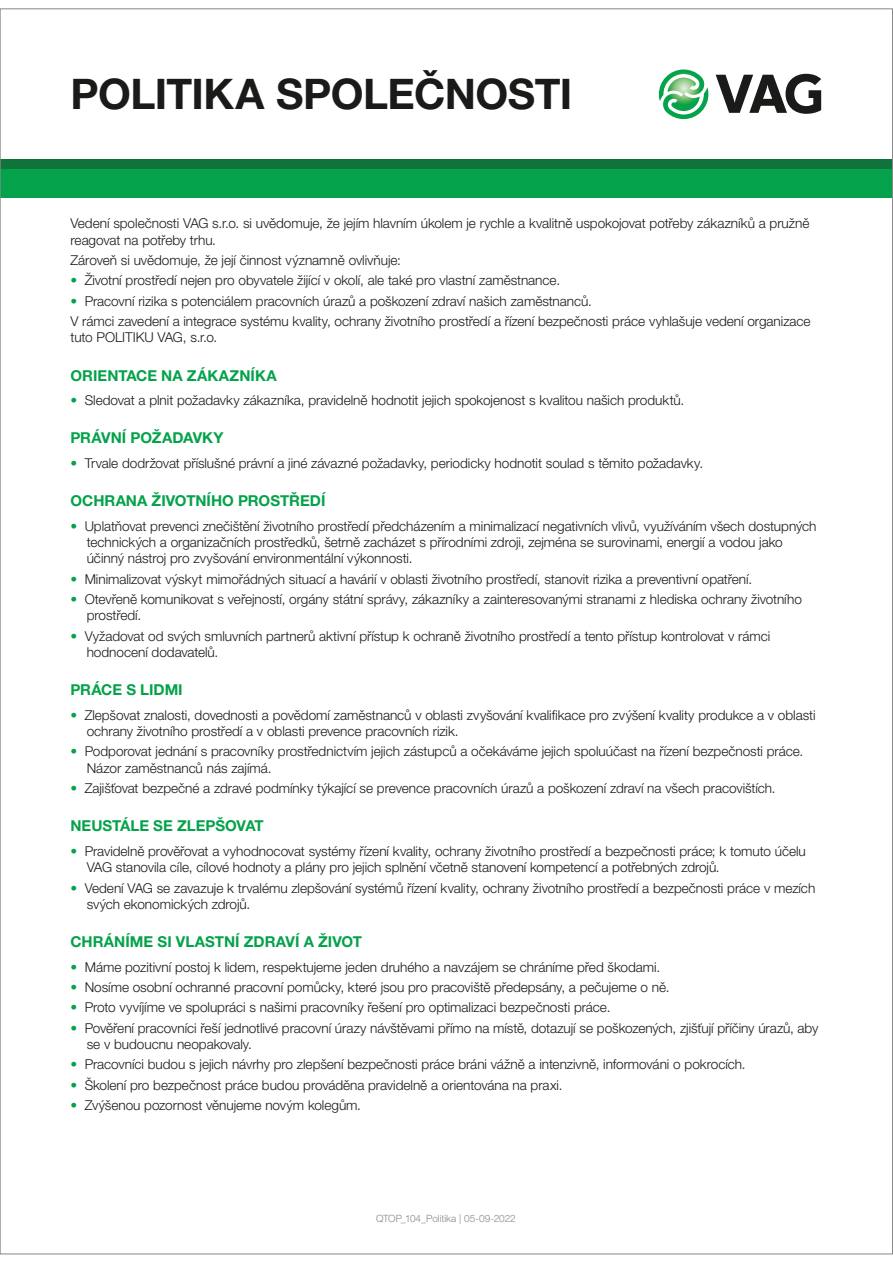
<style>
.page{position:relative;width:893px;height:1263px;background:#fff}
.page>*{position:absolute;margin:0;border:0;box-sizing:border-box;transform-origin:0 0}
.t1{font:700 42.15px "Helvetica Neue LTW1 G";letter-spacing:-.01em;color:#1a1a19}
.t2{font:700 15px "Helvetica Neue LTW1 G";color:#04a24a}
.t3{font:300 13.65px/16.4px "Helvetica Neue LTW1 G";letter-spacing:-.005em;color:#1a1a19}
.t4{font:300 10.05px "Helvetica Neue LTW1 G";color:#888787}
.s1{color:#04a24a}
</style>
<div class="page">
<svg style="left:716px;top:74px;width:105px;height:40px"></svg>
<svg style="left:659px;top:70px;width:50px;height:49px"></svg>
<div style="left:0;top:160px;width:893px;height:9px;background:#10733b"></div>
<div style="left:0;top:169px;width:893px;height:29px;background:#04a24a"></div>
<h1 class="t1" style="left:70px;top:70px;width:503px">POLITIKA SPOLEČNOSTI</h1>
<p class="t3" style="left:70px;top:216px;width:740px">Vedení společnosti VAG s.r.o. si uvědomuje, že jejím hlavním úkolem je rychle a kvalitně uspokojovat potřeby zákazníků a pružně reagovat na potřeby trhu.</p>
<p class="t3" style="left:70px;top:253px;width:332px">Zároveň si uvědomuje, že její činnost významně ovlivňuje:</p>
<p class="t3" style="left:70px;top:273px;width:491px"><span class="s1">•</span> Životní prostředí nejen pro obyvatele žijící v okolí, ale také pro vlastní zaměstnance.</p>
<p class="t3" style="left:70px;top:292px;width:741px;line-height:20.4px"><span class="s1">•</span> Pracovní rizika s potenciálem pracovních úrazů a poškození zdraví našich zaměstnanců.<br>V rámci zavedení a integrace systému kvality, ochrany životního prostředí a řízení bezpečnosti práce vyhlašuje vedení organizace</p>
<p class="t3" style="left:70px;top:330px;width:148px">tuto POLITIKU VAG, s.r.o.</p>
<p class="t2" style="left:70px;top:367px;width:208px">ORIENTACE NA ZÁKAZNÍKA</p>
<p class="t3" style="left:70px;top:393px;width:615px"><span class="s1">•</span> Sledovat a plnit požadavky zákazníka, pravidelně hodnotit jejich spokojenost s kvalitou našich produktů.</p>
<p class="t2" style="left:70px;top:429px;width:155px">PRÁVNÍ POŽADAVKY</p>
<p class="t3" style="left:70px;top:456px;width:634px"><span class="s1">•</span> Trvale dodržovat příslušné právní a jiné závazné požadavky, periodicky hodnotit soulad s těmito požadavky.</p>
<p class="t2" style="left:70px;top:492px;width:256px">OCHRANA ŽIVOTNÍHO PROSTŘEDÍ</p>
<p class="t3" style="left:87px;top:519px;width:731px;text-indent:-16px"><span class="s1">•</span> Uplatňovat prevenci znečištění životního prostředí předcházením a minimalizací negativních vlivů, využíváním všech dostupných technických a organizačních prostředků, šetrně zacházet s přírodními zdroji, zejména se surovinami, energií a vodou jako účinný nástroj pro zvyšování environmentální výkonnosti.</p>
<p class="t3" style="left:70px;top:572px;width:683px"><span class="s1">•</span> Minimalizovat výskyt mimořádných situací a havárií v oblasti životního prostředí, stanovit rizika a preventivní opatření.</p>
<p class="t3" style="left:87px;top:592px;width:717px;text-indent:-16px"><span class="s1">•</span> Otevřeně komunikovat s veřejností, orgány státní správy, zákazníky a zainteresovanými stranami z hlediska ochrany životního prostředí.</p>
<p class="t3" style="left:87px;top:629px;width:685px;text-indent:-16px"><span class="s1">•</span> Vyžadovat od svých smluvních partnerů aktivní přístup k ochraně životního prostředí a tento přístup kontrolovat v rámci hodnocení dodavatelů.</p>
<p class="t2" style="left:70px;top:681px;width:114px">PRÁCE S LIDMI</p>
<p class="t3" style="left:87px;top:708px;width:730px;text-indent:-16px"><span class="s1">•</span> Zlepšovat znalosti, dovednosti a povědomí zaměstnanců v oblasti zvyšování kvalifikace pro zvýšení kvality produkce a v oblasti ochrany životního prostředí a v oblasti prevence pracovních rizik.</p>
<p class="t3" style="left:87px;top:745px;width:718px;text-indent:-16px"><span class="s1">•</span> Podporovat jednání s pracovníky prostřednictvím jejich zástupců a očekáváme jejich spoluúčast na řízení bezpečnosti práce.<br>Názor zaměstnanců nás zajímá.</p>
<p class="t3" style="left:70px;top:781px;width:706px"><span class="s1">•</span> Zajišťovat bezpečné a zdravé podmínky týkající se prevence pracovních úrazů a poškození zdraví na všech pracovištích.</p>
<p class="t2" style="left:70px;top:817px;width:195px">NEUSTÁLE SE ZLEPŠOVAT</p>
<p class="t3" style="left:87px;top:844px;width:720px;text-indent:-16px"><span class="s1">•</span> Pravidelně prověřovat a vyhodnocovat systémy řízení kvality, ochrany životního prostředí a bezpečnosti práce; k tomuto účelu<br>VAG stanovila cíle, cílové hodnoty a plány pro jejich splnění včetně stanovení kompetencí a potřebných zdrojů.</p>
<p class="t3" style="left:87px;top:881px;width:730px;text-indent:-16px"><span class="s1">•</span> Vedení VAG se zavazuje k trvalému zlepšování systémů řízení kvality, ochrany životního prostředí a bezpečnosti práce v mezích svých ekonomických zdrojů.</p>
<p class="t2" style="left:70px;top:933px;width:293px">CHRÁNÍME SI VLASTNÍ ZDRAVÍ A ŽIVOT</p>
<p class="t3" style="left:70px;top:960px;width:591px"><span class="s1">•</span> Máme pozitivní postoj k lidem, respektujeme jeden druhého a navzájem se chráníme před škodami.</p>
<p class="t3" style="left:70px;top:980px;width:600px"><span class="s1">•</span> Nosíme osobní ochranné pracovní pomůcky, které jsou pro pracoviště předepsány, a pečujeme o ně.</p>
<p class="t3" style="left:70px;top:1000px;width:541px"><span class="s1">•</span> Proto vyvíjíme ve spolupráci s našimi pracovníky řešení pro optimalizaci bezpečnosti práce.</p>
<p class="t3" style="left:87px;top:1021px;width:733px;text-indent:-16px"><span class="s1">•</span> Pověření pracovníci řeší jednotlivé pracovní úrazy návštěvami přímo na místě, dotazují se poškozených, zjišťují příčiny úrazů, aby se v budoucnu neopakovaly.</p>
<p class="t3" style="left:70px;top:1058px;width:677px"><span class="s1">•</span> Pracovníci budou s jejich návrhy pro zlepšení bezpečnosti práce bráni vážně a intenzivně, informováni o pokrocích.</p>
<p class="t3" style="left:70px;top:1078px;width:493px"><span class="s1">•</span> Školení pro bezpečnost práce budou prováděna pravidelně a orientována na praxi.</p>
<p class="t3" style="left:70px;top:1098px;width:292px"><span class="s1">•</span> Zvýšenou pozornost věnujeme novým kolegům.</p>
<p class="t4" style="left:376px;top:1215px;width:141px">QTOP_104_Politika | 05-09-2022</p>
</div>
